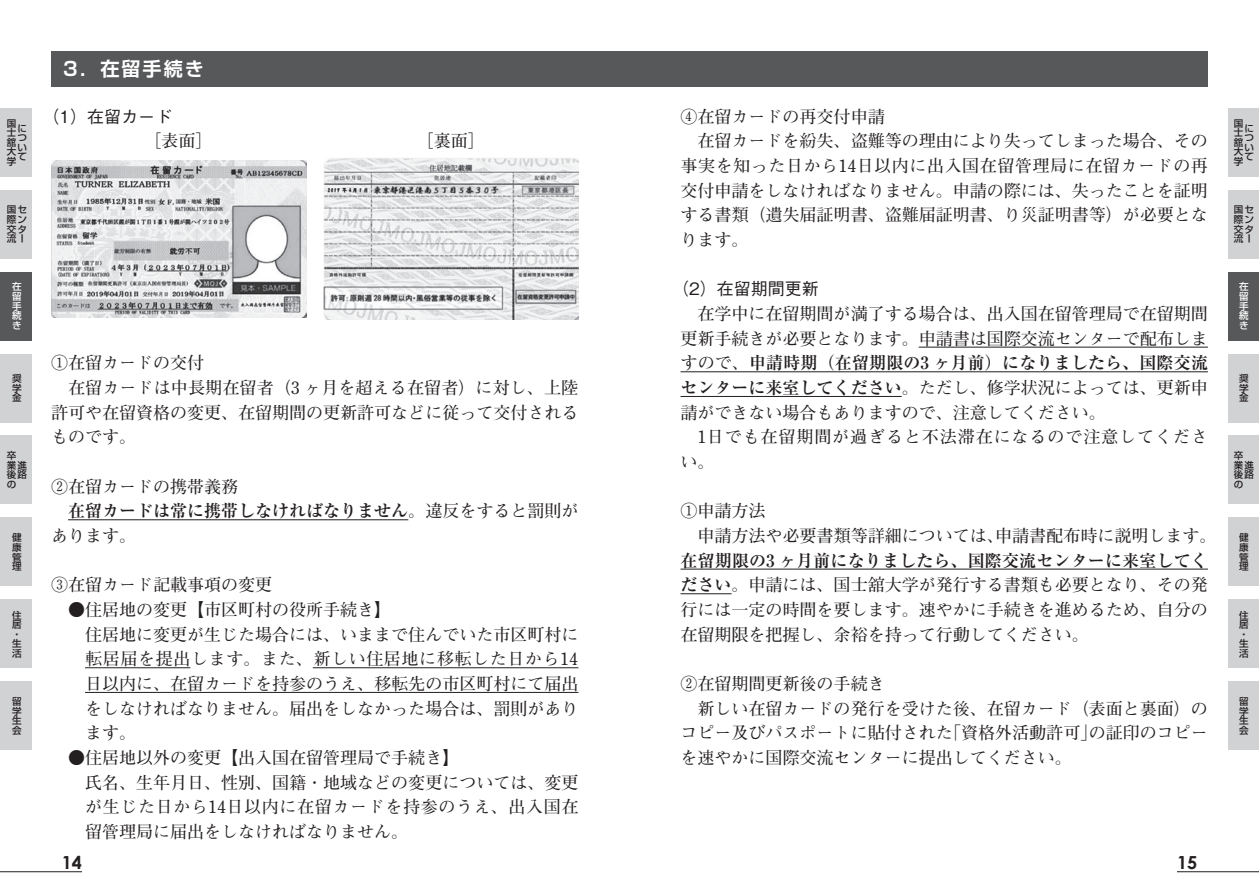
<style>
.page{position:relative;width:1259px;height:893px;background:#fff}
.page>*{position:absolute;margin:0;border:0;box-sizing:border-box;transform-origin:0 0}
.t1{font:700 19.2px "Shin Go Pro De";letter-spacing:.1em;color:#fff}
.t2{font:700 18px "Century Gothic";color:#231f20}
.t3{font:700 16.95px/24.6px "Futo Min A101 Pro";color:#231f20}
.t4{font:700 16.95px "Ryumin Pr 5";letter-spacing:.01em;color:#231f20}
.t5{font:700 16.95px "Futo Min A101 Pro";letter-spacing:.04em;color:#231f20}
.t6{font:700 16.95px "Futo Min A101 Pro";letter-spacing:.035em;color:#231f20}
.t7{font:700 16.95px/24.6px "Futo Min A101 Pro";letter-spacing:.055em;color:#231f20}
.t8{font:500 16.95px "Gothic BBB Pr 6 N";color:#231f20}
.t9{font:500 9.6px/9.6px "Shin Go Pro";color:#231f20;text-align:justify}
.t10{font:500 9.6px/9.6px "Shin Go Pro";color:#fff;text-align:justify}
.s1{font-family:"Futo Min A101 Pro"}
.s2{font-family:"Ryumin Pr 5"}
</style>
<div class="page">
<hr style="left:1177px;top:871px;width:82px;height:1px;background:#231f20">
<hr style="left:0;top:871px;width:82px;height:1px;background:#231f20">
<div style="left:51px;top:51px;width:1157px;height:35px;background:#57585a"></div>
<div style="left:0;top:108px;width:31px;height:69px;background:#d1d2d4"></div>
<div style="left:1228px;top:108px;width:31px;height:69px;background:#d1d2d4"></div>
<div style="left:0;top:190px;width:31px;height:68px;background:#d1d2d4"></div>
<div style="left:1228px;top:190px;width:31px;height:68px;background:#d1d2d4"></div>
<div style="left:0;top:272px;width:31px;height:68px;background:#57585a"></div>
<div style="left:1228px;top:272px;width:31px;height:68px;background:#57585a"></div>
<div style="left:0;top:354px;width:31px;height:68px;background:#d1d2d4"></div>
<div style="left:1228px;top:354px;width:31px;height:68px;background:#d1d2d4"></div>
<div style="left:0;top:436px;width:31px;height:68px;background:#d1d2d4"></div>
<div style="left:1228px;top:436px;width:31px;height:68px;background:#d1d2d4"></div>
<div style="left:0;top:518px;width:31px;height:68px;background:#d1d2d4"></div>
<div style="left:1228px;top:518px;width:31px;height:68px;background:#d1d2d4"></div>
<div style="left:0;top:599px;width:31px;height:69px;background:#d1d2d4"></div>
<div style="left:1228px;top:599px;width:31px;height:69px;background:#d1d2d4"></div>
<div style="left:0;top:681px;width:31px;height:69px;background:#d1d2d4"></div>
<div style="left:1228px;top:681px;width:31px;height:69px;background:#d1d2d4"></div>
<hr style="left:918px;top:347px;width:290px;height:1px;background:#231f20">
<hr style="left:680px;top:371px;width:528px;height:1px;background:#231f20">
<hr style="left:680px;top:396px;width:221px;height:1px;background:#231f20">
<hr style="left:680px;top:569px;width:528px;height:1px;background:#231f20">
<hr style="left:680px;top:593px;width:51px;height:1px;background:#231f20">
<hr style="left:68px;top:519px;width:340px;height:1px;background:#231f20">
<hr style="left:85px;top:667px;width:105px;height:1px;background:#231f20">
<hr style="left:313px;top:667px;width:265px;height:1px;background:#231f20">
<hr style="left:85px;top:692px;width:493px;height:1px;background:#231f20">
<img style="left:51px;top:160px;width:255px;height:157px">
<img style="left:323px;top:158px;width:255px;height:162px">
<p class="t1" style="left:63px;top:53px;width:142px">3．在留手続き</p>
<p class="t8" style="left:43px;top:103px;width:131px">（1）在留カード</p>
<p class="t3" style="left:680px;top:102px;width:206px">④在留カードの再交付申請</p>
<p class="t3" style="left:697px;top:127px;width:512px">在留カードを紛失、盗難等の理由により失ってしまった場合、その</p>
<p class="t6" style="left:680px;top:152px;width:529px">事実を知った日から14日以内に出入国在留管理局に在留カードの再</p>
<p class="t3" style="left:680px;top:176px;width:529px">交付申請をしなければなりません。申請の際には、失ったことを証明</p>
<p class="t3" style="left:680px;top:201px;width:529px">する書類（遺失届証明書、盗難届証明書、り災証明書等）が必要とな</p>
<p class="t3" style="left:680px;top:225px;width:70px">ります。</p>
<p class="t8" style="left:672px;top:275px;width:148px">（2）在留期間更新</p>
<p class="t3" style="left:680px;top:299px;width:529px;text-align:right">在学中に在留期間が満了する場合は、出入国在留管理局で在留期間更新手続きが必要となります。申請書は国際交流センターで配布しま</p>
<p class="t4" style="left:680px;top:350px;width:529px"><span class="s1">すので、</span>申請時期（在留期限の3 ヶ月前）になりましたら、国際交流</p>
<p class="t3" style="left:680px;top:373px;width:529px"><span class="s2">センターに来室してください</span>。ただし、修学状況によっては、更新申請ができない場合もありますので、注意してください。</p>
<p class="t7" style="left:680px;top:423px;width:529px;text-indent:17px">1日でも在留期間が過ぎると不法滞在になるので注意してください。</p>
<p class="t3" style="left:697px;top:497px;width:520px;text-indent:-17px">①申請方法<br>申請方法や必要書類等詳細については、申請書配布時に説明します。</p>
<p class="t4" style="left:680px;top:547px;width:529px">在留期限の3 ヶ月前になりましたら、国際交流センターに来室してく</p>
<p class="t3" style="left:680px;top:571px;width:529px;text-align:justify"><span class="s2">ださい</span>。申請には、国士舘大学が発行する書類も必要となり、その発行には一定の時間を要します。速やかに手続きを進めるため、自分の在留期限を把握し、余裕を持って行動してください。</p>
<p class="t3" style="left:680px;top:669px;width:206px">②在留期間更新後の手続き</p>
<p class="t3" style="left:697px;top:694px;width:512px">新しい在留カードの発行を受けた後、在留カード（表面と裏面）の</p>
<p class="t3" style="left:680px;top:718px;width:529px">コピー及びパスポートに貼付された「資格外活動許可」の証印のコピー</p>
<p class="t3" style="left:680px;top:743px;width:393px">を速やかに国際交流センターに提出してください。</p>
<p class="t9" style="left:7px;top:117px;width:11px">国士舘大学</p>
<p class="t9" style="left:7px;top:204px;width:21px">国セ際ン交タ流ー</p>
<p class="t9" style="left:1233px;top:204px;width:21px">国セ際ン交タ流ー</p>
<p class="t9" style="left:1233px;top:117px;width:11px">国士舘大学</p>
<p class="t9" style="left:17px;top:122px;width:11px">について</p>
<p class="t9" style="left:1244px;top:122px;width:11px">について</p>
<p class="t3" style="left:417px;top:127px;width:70px">［裏面］</p>
<p class="t10" style="left:12px;top:281px;width:11px">在留手続き</p>
<p class="t10" style="left:1239px;top:281px;width:11px">在留手続き</p>
<p class="t3" style="left:51px;top:349px;width:155px">①在留カードの交付</p>
<p class="t3" style="left:68px;top:373px;width:512px">在留カードは中長期在留者（3 ヶ月を超える在留者）に対し、上陸</p>
<p class="t3" style="left:51px;top:398px;width:529px">許可や在留資格の変更、在留期間の更新許可などに従って交付される</p>
<p class="t3" style="left:51px;top:423px;width:87px">ものです。</p>
<p class="t3" style="left:51px;top:472px;width:189px">②在留カードの携帯義務</p>
<p class="t4" style="left:68px;top:497px;width:512px">在留カードは常に携帯しなければなりません<span class="s1">。違反をすると罰則が</span></p>
<p class="t3" style="left:51px;top:521px;width:87px">あります。</p>
<p class="t3" style="left:51px;top:571px;width:223px">③在留カード記載事項の変更</p>
<p class="t3" style="left:68px;top:595px;width:325px">●住居地の変更【市区町村の役所手続き】</p>
<p class="t3" style="left:68px;top:620px;width:512px">　 住居地に変更が生じた場合には、いままで住んでいた市区町村に</p>
<p class="t5" style="left:85px;top:646px;width:495px">転居届を提出します。また、新しい住居地に移転した日から14</p>
<p class="t3" style="left:85px;top:669px;width:495px">日以内に、在留カードを持参のうえ、移転先の市区町村にて届出</p>
<p class="t3" style="left:85px;top:694px;width:495px">をしなければなりません。届出をしなかった場合は、罰則があり</p>
<p class="t3" style="left:85px;top:718px;width:53px">ます。</p>
<p class="t3" style="left:68px;top:743px;width:393px">●住居地以外の変更【出入国在留管理局で手続き】</p>
<p class="t3" style="left:68px;top:768px;width:512px">　 氏名、生年月日、性別、国籍・地域などの変更については、変更</p>
<p class="t5" style="left:85px;top:794px;width:495px">が生じた日から14日以内に在留カードを持参のうえ、出入国在</p>
<p class="t3" style="left:85px;top:817px;width:325px">留管理局に届出をしなければなりません。</p>
<p class="t9" style="left:12px;top:372px;width:11px">奨学金</p>
<p class="t9" style="left:1239px;top:372px;width:11px">奨学金</p>
<p class="t9" style="left:7px;top:450px;width:11px">卒</p>
<p class="t9" style="left:7px;top:478px;width:11px">の</p>
<p class="t9" style="left:1233px;top:450px;width:11px">卒</p>
<p class="t9" style="left:1233px;top:478px;width:11px">の</p>
<p class="t9" style="left:7px;top:459px;width:22px">業進後路</p>
<p class="t9" style="left:1233px;top:459px;width:22px">業進後路</p>
<p class="t9" style="left:12px;top:532px;width:11px">健康管理</p>
<p class="t9" style="left:1239px;top:532px;width:11px">健康管理</p>
<p class="t9" style="left:12px;top:609px;width:11px;text-align:left">住居・生活</p>
<p class="t9" style="left:1239px;top:609px;width:11px;text-align:left">住居・生活</p>
<p class="t9" style="left:12px;top:696px;width:11px">留学生会</p>
<p class="t9" style="left:1239px;top:696px;width:11px">留学生会</p>
<p class="t2" style="left:62px;top:851px;width:22px">14</p>
<p class="t2" style="left:1177px;top:851px;width:22px">15</p>
</div>
